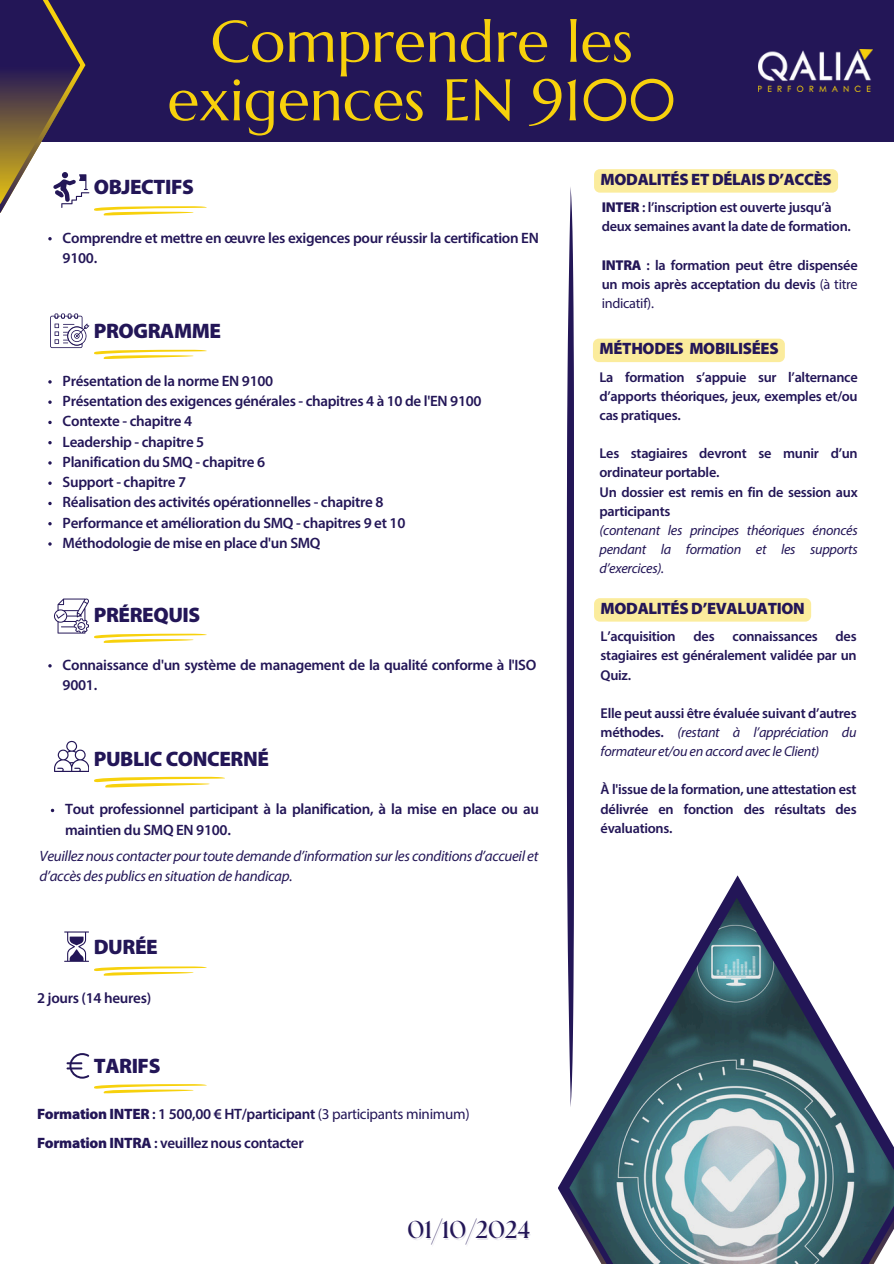
<style>
.page{position:relative;width:894px;height:1264px;background:#fff}
.page>*{position:absolute;margin:0;border:0;box-sizing:border-box;transform-origin:0 0}
.t1{font:58.5px/58.5px "Marcellus";color:#f7d10c;text-align:center}
.t2{font:700 24.45px "The Seasons";color:#231657}
.t3{font:900 21px "Myriad Pro";letter-spacing:-.02em;color:#231657}
.t4{font:900 16.5px "Myriad Pro";letter-spacing:-.02em;color:#231657}
.t5{font:600 15px/20.2px "Myriad Pro";letter-spacing:-.02em;color:#231657}
.t6{font:italic 15px/20.2px "Myriad Pro";letter-spacing:-.02em;color:#231657}
.t7{font:600 14.25px/19.2px "Myriad Pro";letter-spacing:-.02em;color:#231657;text-align:justify}
.t8{font:italic 14.25px/19.2px "Myriad Pro";letter-spacing:-.02em;color:#231657;text-align:justify}
.s1{font-weight:900}
.s2{font-weight:400}
.s3{font-weight:600;font-style:normal}
</style>
<div class="page">
<div style="left:0;top:0;width:893px;height:142px;background:#231657"></div>
<svg style="left:54px;top:598px;width:153px;height:44px"></svg>
<svg style="left:48px;top:664px;width:4px;height:3px"></svg>
<svg style="left:64px;top:931px;width:143px;height:44px"></svg>
<svg style="left:54px;top:740px;width:171px;height:47px"></svg>
<svg style="left:67px;top:1053px;width:140px;height:39px"></svg>
<svg style="left:48px;top:380px;width:4px;height:3px"></svg>
<svg style="left:48px;top:400px;width:4px;height:4px"></svg>
<svg style="left:48px;top:421px;width:4px;height:3px"></svg>
<svg style="left:48px;top:441px;width:4px;height:3px"></svg>
<svg style="left:48px;top:461px;width:4px;height:3px"></svg>
<svg style="left:48px;top:481px;width:4px;height:4px"></svg>
<svg style="left:48px;top:502px;width:4px;height:3px"></svg>
<svg style="left:48px;top:522px;width:4px;height:3px"></svg>
<svg style="left:48px;top:542px;width:4px;height:3px"></svg>
<svg style="left:50px;top:313px;width:157px;height:45px"></svg>
<svg style="left:48px;top:237px;width:4px;height:3px"></svg>
<svg style="left:558px;top:875px;width:335px;height:388px"></svg>
<svg style="left:0;top:0;width:207px;height:215px"></svg>
<svg style="left:566px;top:187px;width:7px;height:920px"></svg>
<div style="left:363px;top:1211px;width:210px;height:40px;background:#fff;border-radius:50%"></div>
<img style="left:758px;top:50px;width:113px;height:41px">
<div style="left:594px;top:169px;width:243px;height:24px;background:#fbec9d;border-radius:6px"></div>
<div style="left:592px;top:338px;width:192px;height:24px;background:#fbec9d;border-radius:6px"></div>
<div style="left:594px;top:598px;width:216px;height:23px;background:#fbec9d;border-radius:6px"></div>
<h1 class="t1" style="left:167px;top:12px;width:509px">Comprendre les exigences EN 9100</h1>
<p class="t3" style="left:94px;top:179px;width:102px">OBJECTIFS</p>
<h3 class="t5" style="left:63px;top:229px;width:477px">Comprendre et mettre en œuvre les exigences pour réussir la certification EN<br>9100.</h3>
<p class="t3" style="left:94px;top:322px;width:129px">PROGRAMME</p>
<p class="t5" style="left:63px;top:372px;width:212px">Présentation de la norme EN 9100</p>
<p class="t5" style="left:63px;top:392px;width:420px">Présentation des exigences générales - chapitres 4 à 10 de l'EN 9100</p>
<p class="t5" style="left:63px;top:412px;width:131px">Contexte - chapitre 4</p>
<p class="t5" style="left:63px;top:433px;width:143px">Leadership - chapitre 5</p>
<p class="t5" style="left:63px;top:453px;width:204px">Planification du SMQ - chapitre 6</p>
<h4 class="t5" style="left:63px;top:473px;width:125px">Support - chapitre 7</h4>
<p class="t5" style="left:63px;top:493px;width:322px">Réalisation des activités opérationnelles - chapitre 8</p>
<p class="t5" style="left:63px;top:514px;width:344px">Performance et amélioration du SMQ - chapitres 9 et 10</p>
<p class="t5" style="left:63px;top:534px;width:259px">Méthodologie de mise en place d'un SMQ</p>
<p class="t3" style="left:94px;top:606px;width:108px">PRÉREQUIS</p>
<p class="t5" style="left:63px;top:656px;width:475px">Connaissance d'un système de management de la qualité conforme à l'ISO<br>9001.</p>
<p class="t3" style="left:94px;top:750px;width:177px">PUBLIC CONCERNÉ</p>
<p class="t5" style="left:65px;top:800px;width:475px">Tout professionnel participant à la planification, à la mise en place ou au maintien du SMQ EN 9100.</p>
<h4 class="t6" style="left:40px;top:846px;width:500px">Veuillez nous contacter pour toute demande d’information sur les conditions d’accueil et d’accès des publics en situation de handicap.</h4>
<h3 class="t3" style="left:94px;top:938px;width:65px">DURÉE</h3>
<p class="t5" style="left:37px;top:988px;width:116px">2 jours (14 heures)</p>
<p class="t3" style="left:94px;top:1056px;width:68px">TARIFS</p>
<p class="t5" style="left:37px;top:1105px;width:434px"><span class="s1">Formation INTER</span> : 1 500,00 € HT/participant <span class="s2">(3 participants minimum)</span></p>
<h4 class="t5" style="left:37px;top:1134px;width:268px"><span class="s1">Formation INTRA</span> : veuillez nous contacter</h4>
<p class="t2" style="left:407px;top:1218px;width:124px">01/10/2024</p>
<p class="t4" style="left:600px;top:172px;width:232px">MODALITÉS ET DÉLAIS D’ACCÈS</p>
<p class="t7" style="left:601px;top:199px;width:251px"><span class="s1">INTER</span> : l’inscription est ouverte jusqu’à deux semaines avant la date de formation.</p>
<p class="t7" style="left:601px;top:256px;width:257px"><span class="s1">INTRA</span> : la formation peut être dispensée un mois après acceptation du devis <span class="s2">(à titre indicatif).</span></p>
<p class="t4" style="left:599px;top:342px;width:180px">MÉTHODES MOBILISÉES</p>
<p class="t7" style="left:599px;top:368px;width:259px">La formation s’appuie sur l’alternance d’apports théoriques, jeux, exemples et/ou cas pratiques.</p>
<p class="t7" style="left:599px;top:445px;width:259px">Les stagiaires devront se munir d’un ordinateur portable.</p>
<h3 class="t7" style="left:599px;top:483px;width:259px">Un dossier est remis en fin de session aux participants</h3>
<p class="t8" style="left:599px;top:521px;width:259px">(contenant les principes théoriques énoncés pendant la formation et les supports d’exercices).</p>
<p class="t4" style="left:600px;top:601px;width:206px">MODALITÉS D’EVALUATION</p>
<p class="t7" style="left:600px;top:628px;width:257px;text-indent:235px">des stagiaires est généralement validée par un Quiz.</p>
<p class="t8" style="left:600px;top:704px;width:257px"><span class="s3">Elle peut aussi être évaluée suivant d’autres méthodes.</span> (restant à l’appréciation du formateur et/ou en accord avec le Client)</p>
<h3 class="t7" style="left:600px;top:781px;width:257px">À l'issue de la formation, une attestation est délivrée en fonction des résultats des évaluations.</h3>
<p class="t7" style="left:600px;top:628px;width:77px">L’acquisition</p>
<p class="t7" style="left:693px;top:628px;width:22px">des</p>
<p class="t7" style="left:732px;top:628px;width:87px">connaissances</p>
</div>
